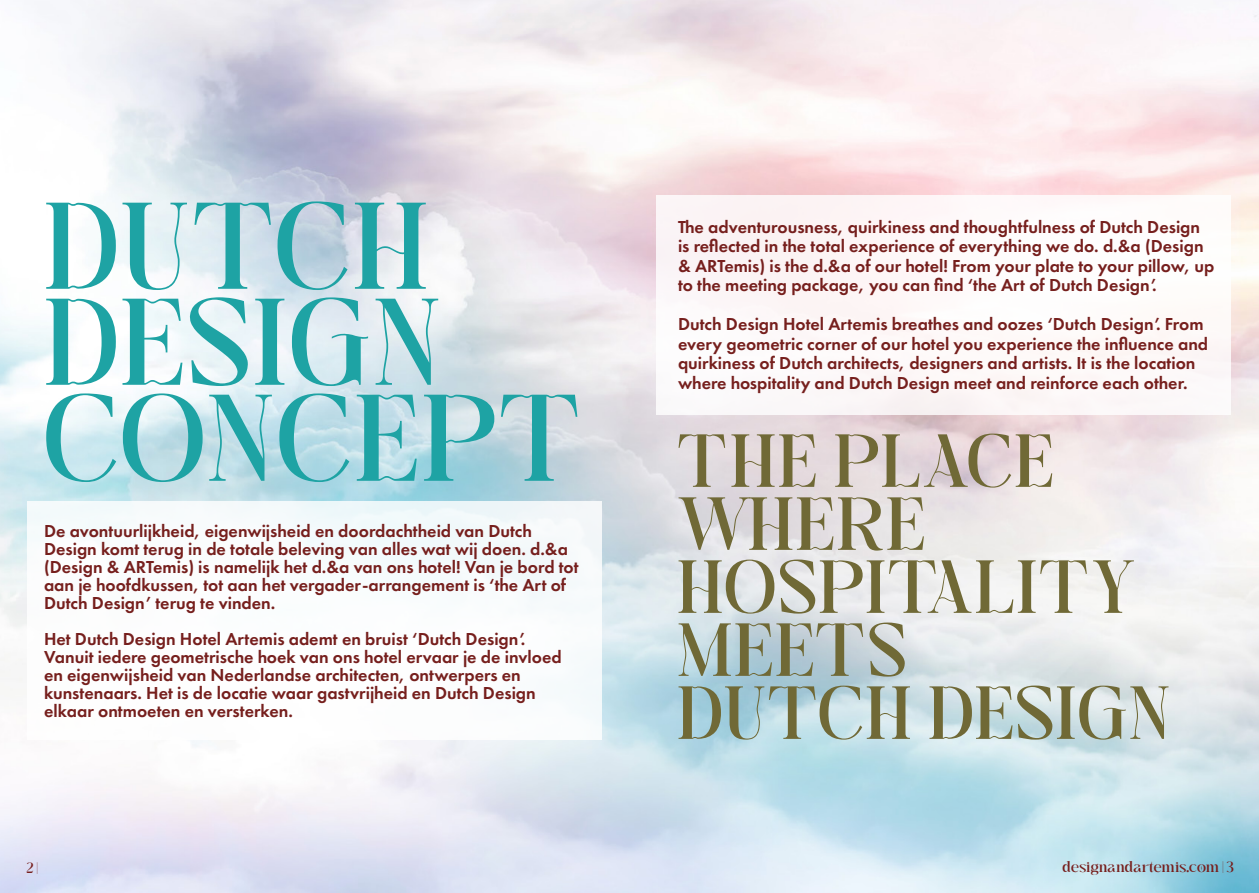
<style>
.page{position:relative;width:1259px;height:893px;background:#fff}
.page>*{position:absolute;margin:0;border:0;box-sizing:border-box;transform-origin:0 0}
.Paragraph_Style_2{font:123px "Fusskia Demo";color:#1ea3a4}
.Paragraph_Style_2-2{font:75px/63px "Fusskia Demo";color:#706936}
.t1{font:600 18px/19.5px "Futura PT";color:#761f1d}
.Paragraph_Style_2-3{font:15px "Fusskia Demo";color:#761f1d}
</style>
<div class="page">
<img style="left:0;top:0;width:1259px;height:893px">
<div style="left:27px;top:502px;width:574px;height:238px;background:#fff"></div>
<div style="left:657px;top:195px;width:574px;height:220px;background:#fff"></div>
<p class="Paragraph_Style_2" style="left:43px;top:198px;width:388px">DUT CH</p>
<p class="Paragraph_Style_2" style="left:43px;top:294px;width:401px">DESIGN</p>
<p class="Paragraph_Style_2" style="left:43px;top:390px;width:516px">CONCEPT</p>
<p class="t1" style="left:44px;top:521px;width:489px">De avontuurlijkheid, eigenwijsheid en doordachtheid van Dutch</p>
<p class="t1" style="left:44px;top:539px;width:536px;line-height:18px">Design komt terug in de totale beleving van alles wat wij doen. d.&amp;a (Design &amp; ARTemis) is namelijk het d.&amp;a van ons hotel! Van je bord tot aan je hoofdkussen, tot aan het vergader-arrangement is ‘the Art of Dutch Design’ terug te vinden.</p>
<p class="t1" style="left:44px;top:629px;width:483px">Het Dutch Design Hotel Artemis ademt en bruist ‘Dutch Design’.</p>
<p class="t1" style="left:44px;top:647px;width:519px">Vanuit iedere geometrische hoek van ons hotel ervaar je de invloed</p>
<p class="t1" style="left:44px;top:665px;width:478px">en eigenwijsheid van Nederlandse architecten, ontwerpers en</p>
<p class="t1" style="left:44px;top:683px;width:493px;line-height:18px">kunstenaars. Het is de locatie waar gastvrijheid en Dutch Design elkaar ontmoeten en versterken.</p>
<p class="t1" style="left:678px;top:217px;width:538px">The adventurousness, quirkiness and thoughtfulness of Dutch Design is reflected in the total experience of everything we do. d.&amp;a (Design &amp; ARTemis) is the d.&amp;a of our hotel! From your plate to your pillow, up to the meeting package, you can find ‘the Art of Dutch Design’.</p>
<p class="t1" style="left:678px;top:314px;width:532px">Dutch Design Hotel Artemis breathes and oozes ‘Dutch Design’. From every geometric corner of our hotel you experience the influence and quirkiness of Dutch architects, designers and artists. It is the location where hospitality and Dutch Design meet and reinforce each other.</p>
<p class="Paragraph_Style_2-2" style="left:676px;top:436px;width:380px">T HE PLACE<br>WHERE</p>
<p class="Paragraph_Style_2-2" style="left:676px;top:562px;width:452px">HOSPITALIT Y<br>MEET S</p>
<p class="Paragraph_Style_2-2" style="left:676px;top:688px;width:496px">DUT CH DESIGN</p>
<p class="Paragraph_Style_2-3" style="left:27px;top:861px;width:13px">2 |</p>
<p class="Paragraph_Style_2-3" style="left:1062px;top:861px;width:173px">designandartemis.com | 3</p>
</div>
